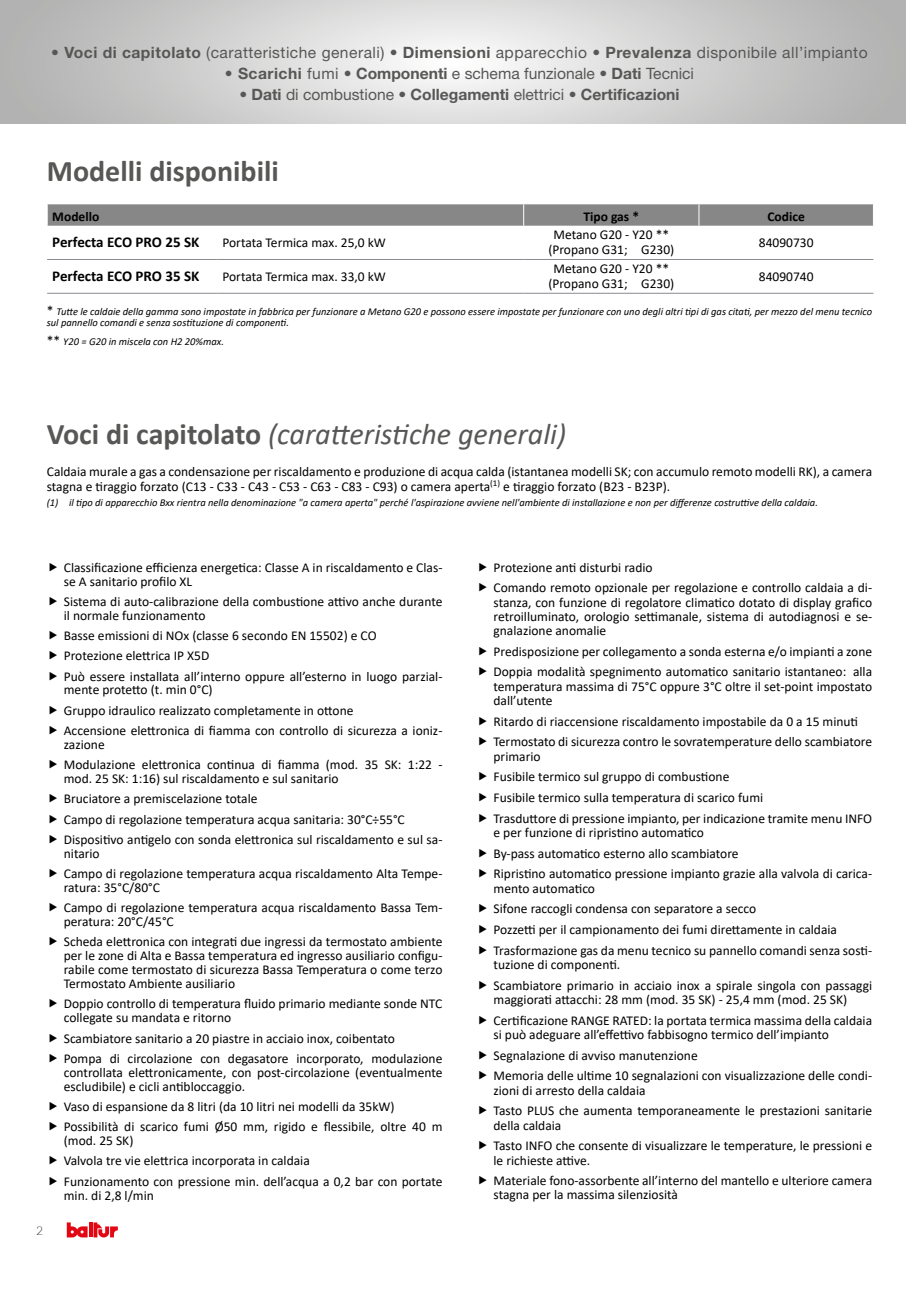
<style>
.page{position:relative;width:919px;height:1289px;background:#fff}
.page>*{position:absolute;margin:0;border:0;box-sizing:border-box;transform-origin:0 0}
.t1{font:italic 30px "Calibri";color:#575756}
.t2{font:700 30px "Calibri";color:#575756}
.t3{font:15.6px "Helvetica Neue LT Std";letter-spacing:.03em;color:#575756}
.t4{font:700 15.6px "Helvetica Neue LT Std";color:#575756}
.t5{font:15.6px "Helvetica Neue LT Std";color:#575756}
.t6{font:700 15px "Calibri";color:#000}
.t7{font:13.5px/20.7px "Calibri";color:#000}
.t8{font:700 13.5px "Calibri";color:#000}
.t9{font:300 12px "Lato";color:#3c3c3b}
.t10{font:italic 10.5px/10.5px "Calibri";color:#000}
.s1{font-weight:700}
.s2{font-weight:400}
.s3{font-style:normal;font-size:13.5px}
.s4{font-weight:700;font-style:normal}
</style>
<div class="page">
<svg style="left:67px;top:1222px;width:51px;height:15px"></svg>
<svg style="left:1px;top:1px;width:904px;height:122px;background:#d0d0d0"></svg>
<svg style="left:47px;top:204px;width:827px;height:22px;background:#8b8b8b"></svg>
<hr style="left:47px;top:259px;width:170px;height:1px;background:#8b898f">
<hr style="left:217px;top:259px;width:306px;height:1px;background:#8b898f">
<hr style="left:523px;top:259px;width:176px;height:1px;background:#8b898f">
<hr style="left:699px;top:259px;width:174px;height:1px;background:#8b898f">
<hr style="left:47px;top:293px;width:170px;height:1px;background:#8b898f">
<hr style="left:217px;top:293px;width:306px;height:1px;background:#8b898f">
<hr style="left:523px;top:293px;width:176px;height:1px;background:#8b898f">
<hr style="left:699px;top:293px;width:174px;height:1px;background:#8b898f">
<p class="t3" style="left:51px;top:43px;width:817px">• <span class="s1">Voci di capitolato</span> (caratteristiche generali) • <span class="s1">Dimensioni</span> apparecchio • <span class="s1">Prevalenza</span> disponibile all’impianto</p>
<p class="t5" style="left:225px;top:64px;width:470px">• <span class="s1">Scarichi</span> fumi • <span class="s1">Componenti</span> e schema funzionale • <span class="s1">Dati</span> Tecnici</p>
<p class="t4" style="left:239px;top:85px;width:441px"><span class="s2">•</span> Dati <span class="s2">di combustione •</span> Collegamenti <span class="s2">elettrici •</span> Certificazioni</p>
<h1 class="t2" style="left:47px;top:150px;width:233px">Modelli disponibili</h1>
<p class="t8" style="left:52px;top:207px;width:49px">Modello</p>
<p class="t8" style="left:583px;top:207px;width:57px">Tipo gas *</p>
<p class="t8" style="left:767px;top:207px;width:39px">Codice</p>
<p class="t6" style="left:52px;top:232px;width:148px">Perfecta ECO PRO 25 SK</p>
<p class="t7" style="left:222px;top:232px;width:165px">Portata Termica max. 25,0 kW</p>
<p class="t7" style="left:548px;top:227px;width:127px;line-height:15px;text-align:center">Metano G20 - Y20 ** (Propano G31; G230)</p>
<p class="t7" style="left:758px;top:232px;width:56px">84090730</p>
<p class="t6" style="left:52px;top:265px;width:148px">Perfecta ECO PRO 35 SK</p>
<p class="t7" style="left:222px;top:265px;width:165px">Portata Termica max. 33,0 kW</p>
<p class="t7" style="left:548px;top:261px;width:127px;line-height:15px;text-align:center">Metano G20 - Y20 ** (Propano G31; G230)</p>
<p class="t7" style="left:758px;top:265px;width:56px">84090740</p>
<p class="t10" style="left:47px;top:306px;width:826px"><span class="s3">*</span> Tutte le caldaie della gamma sono impostate in fabbrica per funzionare a Metano G20 e possono essere impostate per funzionare con uno degli altri tipi di gas citati, per mezzo del menu tecnico sul pannello comandi e senza sostituzione di componenti.</p>
<p class="t10" style="left:47px;top:336px;width:179px"><span class="s3">**</span> Y20 = G20 in miscela con H2 20%max.</p>
<h1 class="t1" style="left:47px;top:413px;width:521px"><span class="s4">Voci di capitolato</span> (caratteristiche generali)</h1>
<p class="t7" style="left:47px;top:463px;width:826px;line-height:15px">Caldaia murale a gas a condensazione per riscaldamento e produzione di acqua calda (istantanea modelli SK; con accumulo remoto modelli RK), a camera stagna e tiraggio forzato (C13 - C33 - C43 - C53 - C63 - C83 - C93) o camera aperta<sup>(1)</sup> e tiraggio forzato (B23 - B23P).</p>
<p class="t10" style="left:47px;top:496px;width:772px">(1) il tipo di apparecchio Bxx rientra nella denominazione "a camera aperta" perché l'aspirazione avviene nell'ambiente di installazione e non per differenze costruttive della caldaia.</p>
<p class="t9" style="left:36px;top:1223px;width:8px">2</p>
<p class="t7" style="left:64px;top:560px;width:380px;line-height:14px">Classificazione efficienza energetica: Classe A in riscaldamento e Clas&shy;se A sanitario profilo XL</p>
<p class="t7" style="left:64px;top:594px;width:380px;line-height:14px">Sistema di auto-calibrazione della combustione attivo anche durante il normale funzionamento</p>
<p class="t7" style="left:64px;top:625px;width:380px;line-height:20.2px">Basse emissioni di NOx (classe 6 secondo EN 15502) e CO<br>Protezione elettrica IP X5D<br>Può essere installata all’interno oppure all’esterno in luogo parzial-</p>
<p class="t7" style="left:64px;top:679px;width:380px;line-height:20.2px">mente protetto (t. min 0°C)<br>Gruppo idraulico realizzato completamente in ottone<br>Accensione elettronica di fiamma con controllo di sicurezza a ioniz-</p>
<p class="t7" style="left:64px;top:734px;width:380px;line-height:20.2px">zazione<br>Modulazione elettronica continua di fiamma (mod. 35 SK: 1:22 -</p>
<p class="t7" style="left:64px;top:768px;width:380px;line-height:20.2px">mod. 25 SK: 1:16) sul riscaldamento e sul sanitario<br>Bruciatore a premiscelazione totale<br>Campo di regolazione temperatura acqua sanitaria: 30°C÷55°C Dispositivo antigelo con sonda elettronica sul riscaldamento e sul sa-</p>
<p class="t7" style="left:64px;top:842px;width:380px;line-height:20.2px">nitario<br>Campo di regolazione temperatura acqua riscaldamento Alta Tempe-</p>
<p class="t7" style="left:64px;top:877px;width:380px;line-height:20.2px">ratura: 35°C/80°C<br>Campo di regolazione temperatura acqua riscaldamento Bassa Tem-</p>
<p class="t7" style="left:64px;top:911px;width:380px;line-height:20.2px">peratura: 20°C/45°C<br>Scheda elettronica con integrati due ingressi da termostato ambiente</p>
<p class="t7" style="left:64px;top:948px;width:380px;line-height:14px;text-align:justify">per le zone di Alta e Bassa temperatura ed ingresso ausiliario configu&shy;rabile come termostato di sicurezza Bassa Temperatura o come terzo Termostato Ambiente ausiliario</p>
<p class="t7" style="left:64px;top:996px;width:380px;line-height:14px">Doppio controllo di temperatura fluido primario mediante sonde NTC collegate su mandata e ritorno</p>
<p class="t7" style="left:64px;top:1027px;width:380px;line-height:20.2px">Scambiatore sanitario a 20 piastre in acciaio inox, coibentato<br>Pompa di circolazione con degasatore incorporato, modulazione</p>
<p class="t7" style="left:64px;top:1064px;width:380px;line-height:14px">controllata elettronicamente, con post-circolazione (eventualmente escludibile) e cicli antibloccaggio.</p>
<p class="t7" style="left:64px;top:1095px;width:380px;line-height:20.2px">Vaso di espansione da 8 litri (da 10 litri nei modelli da 35kW)<br>Possibilità di scarico fumi Ø50 mm, rigido e flessibile, oltre 40 m</p>
<p class="t7" style="left:64px;top:1130px;width:380px;line-height:20.2px">(mod. 25 SK)<br>Valvola tre vie elettrica incorporata in caldaia<br>Funzionamento con pressione min. dell’acqua a 0,2 bar con portate</p>
<p class="t7" style="left:64px;top:1184px;width:92px">min. di 2,8 l/min</p>
<p class="t7" style="left:493px;top:556px;width:380px">Protezione anti disturbi radio<br>Comando remoto opzionale per regolazione e controllo caldaia a di-</p>
<p class="t7" style="left:493px;top:594px;width:380px;line-height:14.2px;text-align:justify">stanza, con funzione di regolatore climatico dotato di display grafico retroilluminato, orologio settimanale, sistema di autodiagnosi e se&shy;gnalazione anomalie</p>
<p class="t7" style="left:493px;top:640px;width:380px">Predisposizione per collegamento a sonda esterna e/o impianti a zone<br>Doppia modalità spegnimento automatico sanitario istantaneo: alla</p>
<p class="t7" style="left:493px;top:678px;width:380px;line-height:14.2px">temperatura massima di 75°C oppure 3°C oltre il set-point impostato dall’utente</p>
<p class="t7" style="left:493px;top:710px;width:380px">Ritardo di riaccensione riscaldamento impostabile da 0 a 15 minuti<br>Termostato di sicurezza contro le sovratemperature dello scambiatore</p>
<p class="t7" style="left:493px;top:745px;width:380px">primario<br>Fusibile termico sul gruppo di combustione<br>Fusibile termico sulla temperatura di scarico fumi<br>Trasduttore di pressione impianto, per indicazione tramite menu INFO</p>
<p class="t7" style="left:493px;top:821px;width:380px">e per funzione di ripristino automatico<br>By-pass automatico esterno allo scambiatore<br>Ripristino automatico pressione impianto grazie alla valvola di carica-</p>
<p class="t7" style="left:493px;top:877px;width:380px">mento automatico<br>Sifone raccogli condensa con separatore a secco<br>Pozzetti per il campionamento dei fumi direttamente in caldaia Trasformazione gas da menu tecnico su pannello comandi senza sosti-</p>
<p class="t7" style="left:493px;top:953px;width:380px">tuzione di componenti.<br>Scambiatore primario in acciaio inox a spirale singola con passaggi</p>
<p class="t7" style="left:493px;top:988px;width:380px">maggiorati attacchi: 28 mm (mod. 35 SK) - 25,4 mm (mod. 25 SK)<br>Certificazione RANGE RATED: la portata termica massima della caldaia</p>
<p class="t7" style="left:493px;top:1023px;width:380px">si può adeguare all’effettivo fabbisogno termico dell’impianto<br>Segnalazione di avviso manutenzione<br>Memoria delle ultime 10 segnalazioni con visualizzazione delle condi-</p>
<p class="t7" style="left:493px;top:1079px;width:380px">zioni di arresto della caldaia<br>Tasto PLUS che aumenta temporaneamente le prestazioni sanitarie</p>
<p class="t7" style="left:493px;top:1114px;width:380px">della caldaia<br>Tasto INFO che consente di visualizzare le temperature, le pressioni e</p>
<p class="t7" style="left:493px;top:1149px;width:380px">le richieste attive.<br>Materiale fono-assorbente all’interno del mantello e ulteriore camera</p>
<p class="t7" style="left:493px;top:1184px;width:186px">stagna per la massima silenziosità</p>
</div>
